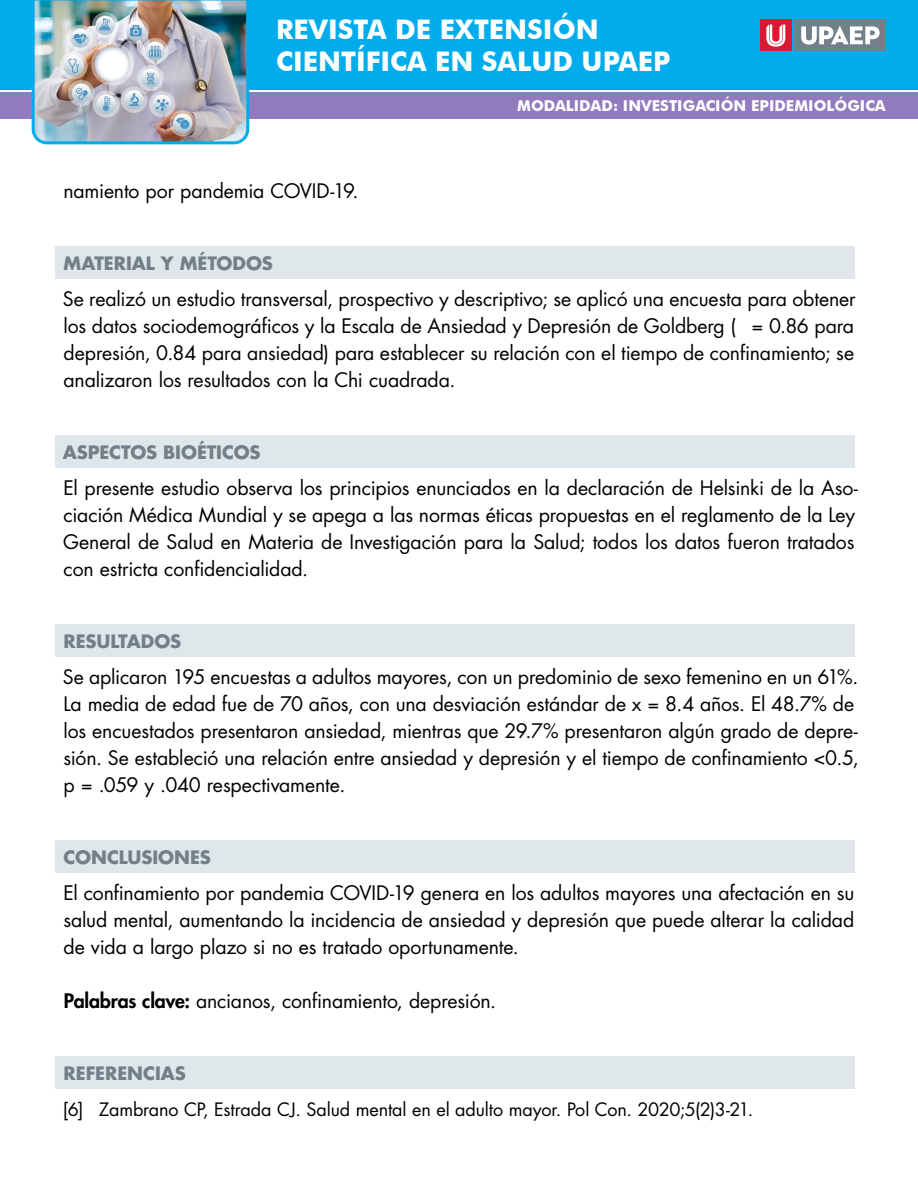
<style>
.page{position:relative;width:918px;height:1188px;background:#fff}
.page>*{position:absolute;margin:0;border:0;box-sizing:border-box;transform-origin:0 0}
.t1{font:700 27px/32.4px "Futura BT";color:#fff}
.cuerpo{font:19.5px/27px "Futura Std";letter-spacing:-.005em;color:#000;text-align:justify}
.referencias{font:18px "Futura Std";letter-spacing:-.01em;color:#000}
.apartado{font:700 18px "Futura Std";letter-spacing:-.005em;color:#72808a}
.t2{font:700 15px "Futura BT";color:#fff}
.s1{font-weight:800}
</style>
<div class="page">
<div style="left:0;top:92px;width:918px;height:27px;background:#917abd"></div>
<div style="left:0;top:0;width:918px;height:90px;background:#00aceb"></div>
<img style="left:31px;top:0;width:219px;height:145px">
<div style="left:795px;top:20px;width:91px;height:31px;background:#72808a"></div>
<svg style="left:801px;top:26px;width:79px;height:19px"></svg>
<div style="left:760px;top:20px;width:32px;height:31px;background:#da1a32"></div>
<svg style="left:766px;top:25px;width:19px;height:22px"></svg>
<div style="left:56px;top:246px;width:799px;height:33px;background:#e0e7eb"></div>
<div style="left:56px;top:435px;width:799px;height:33px;background:#e0e7eb"></div>
<div style="left:56px;top:624px;width:799px;height:33px;background:#e0e7eb"></div>
<div style="left:56px;top:840px;width:799px;height:33px;background:#e0e7eb"></div>
<div style="left:56px;top:1056px;width:799px;height:33px;background:#e0e7eb"></div>
<h1 class="t1" style="left:276px;top:13px;width:396px">REVISTA DE EXTENSIÓN<br>CIENTÍFICA EN SALUD UPAEP</h1>
<p class="cuerpo" style="left:63px;top:178px;width:297px">namiento por pandemia COVID-19.</p>
<p class="t2" style="left:517px;top:97px;width:370px">MODALIDAD: INVESTIGACIÓN EPIDEMIOLÓGICA</p>
<p class="apartado" style="left:63px;top:251px;width:211px">MATERIAL Y MÉTODOS</p>
<p class="cuerpo" style="left:63px;top:286px;width:794px">Se realizó un estudio transversal, prospectivo y descriptivo; se aplicó una encuesta para obtener los datos sociodemográficos y la Escala de Ansiedad y Depresión de Goldberg (α = 0.86 para depresión, 0.84 para ansiedad) para establecer su relación con el tiempo de confinamiento; se analizaron los resultados con la Chi cuadrada.</p>
<p class="apartado" style="left:63px;top:440px;width:199px">ASPECTOS BIOÉTICOS</p>
<p class="cuerpo" style="left:63px;top:475px;width:796px;text-align:left">El presente estudio observa los principios enunciados en la declaración de Helsinki de la Aso&shy;ciación Médica Mundial y se apega a las normas éticas propuestas en el reglamento de la Ley General de Salud en Materia de Investigación para la Salud; todos los datos fueron tratados con estricta confidencialidad.</p>
<p class="apartado" style="left:64px;top:629px;width:119px">RESULTADOS</p>
<p class="cuerpo" style="left:63px;top:664px;width:798px;text-align:left">Se aplicaron 195 encuestas a adultos mayores, con un predominio de sexo femenino en un 61%.<br>La media de edad fue de 70 años, con una desviación estándar de x = 8.4 años. El 48.7% de los encuestados presentaron ansiedad, mientras que 29.7% presentaron algún grado de depre&shy;sión. Se estableció una relación entre ansiedad y depresión y el tiempo de confinamiento &lt;0.5, p = .059 y .040 respectivamente.</p>
<p class="apartado" style="left:64px;top:845px;width:149px">CONCLUSIONES</p>
<p class="cuerpo" style="left:63px;top:880px;width:793px">El confinamiento por pandemia COVID-19 genera en los adultos mayores una afectación en su salud mental, aumentando la incidencia de ansiedad y depresión que puede alterar la calidad de vida a largo plazo si no es tratado oportunamente.</p>
<p class="cuerpo" style="left:64px;top:988px;width:434px"><span class="s1">Palabras clave:</span> ancianos, confinamiento, depresión.</p>
<p class="apartado" style="left:64px;top:1061px;width:124px">REFERENCIAS</p>
<p class="referencias" style="left:63px;top:1098px;width:692px">[6] Zambrano CP, Estrada CJ. Salud mental en el adulto mayor. Pol Con. 2020;5(2)3-21.</p>
</div>
